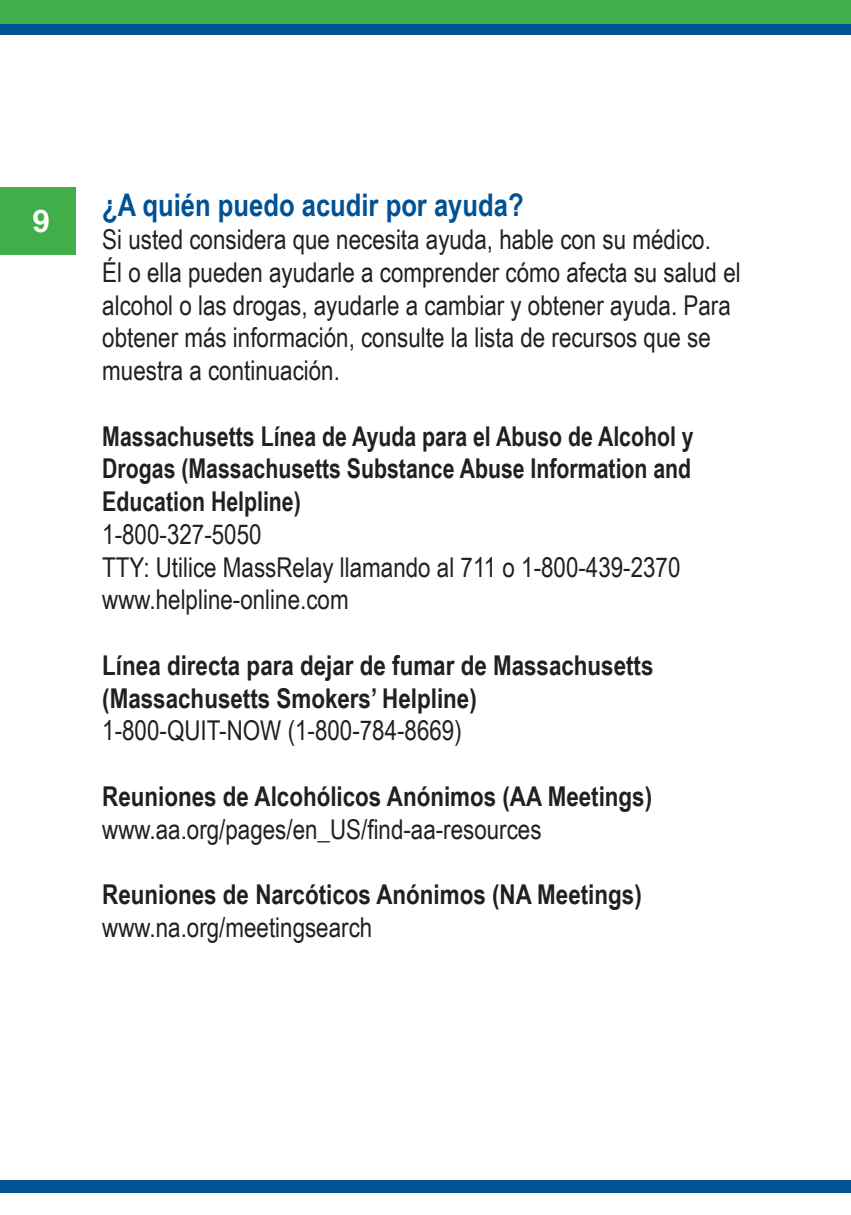
<style>
.page{position:relative;width:851px;height:1215px;background:#fff}
.page>*{position:absolute;margin:0;border:0;box-sizing:border-box;transform-origin:0 0}
.t1{font:700 31.28px "Arial Narrow";color:#005294}
.t2{font:700 31.28px "Helvetica";color:#fff}
.t3{font:27.22px/32.9px "Arial Narrow";color:#231f20}
.t4{font:700 27.22px/32.9px "Arial Narrow";color:#231f20}
.t5{font:700 27.22px/32.9px "Arial Narrow";color:#231f20;scale:.95 1}
</style>
<div class="page">
<div style="left:0;top:11px;width:850px;height:23px;background:#005294"></div>
<div style="left:0;top:187px;width:75px;height:67px;background:#40ae49"></div>
<div style="left:0;top:0;width:850px;height:24px;background:#40ae49"></div>
<div style="left:0;top:1180px;width:850px;height:13px;background:#005294"></div>
<p class="t2" style="left:32px;top:192px;width:19px">9</p>
<p class="t1" style="left:102px;top:182px;width:423px">¿A quién puedo acudir por ayuda?</p>
<p class="t3" style="left:102px;top:222px;width:640px">Si usted considera que necesita ayuda, hable con su médico.<br>Él o ella pueden ayudarle a comprender cómo afecta su salud el alcohol o las drogas, ayudarle a cambiar y obtener ayuda. Para obtener más información, consulte la lista de recursos que se muestra a continuación.</p>
<p class="t5" style="left:102px;top:418px;width:624px">Massachusetts Línea de Ayuda para el Abuso de Alcohol y<br>Drogas (Massachusetts Substance Abuse Information and</p>
<p class="t5" style="left:102px;top:484px;width:210px">Education Helpline)</p>
<p class="t3" style="left:102px;top:517px;width:161px">1-800-327-5050</p>
<p class="t3" style="left:102px;top:550px;width:579px">TTY: Utilice MassRelay llamando al 711 o 1-800-439-2370</p>
<p class="t3" style="left:102px;top:582px;width:248px">www.helpline-online.com</p>
<p class="t4" style="left:102px;top:648px;width:552px">Línea directa para dejar de fumar de Massachusetts (Massachusetts Smokers’ Helpline)</p>
<p class="t3" style="left:102px;top:713px;width:361px">1-800-QUIT-NOW (1-800-784-8669)</p>
<p class="t4" style="left:102px;top:779px;width:551px">Reuniones de Alcohólicos Anónimos (AA Meetings)</p>
<p class="t3" style="left:102px;top:812px;width:441px">www.aa.org/pages/en_US/find-aa-resources</p>
<p class="t4" style="left:102px;top:877px;width:541px">Reuniones de Narcóticos Anónimos (NA Meetings)</p>
<p class="t3" style="left:102px;top:910px;width:271px">www.na.org/meetingsearch</p>
</div>
